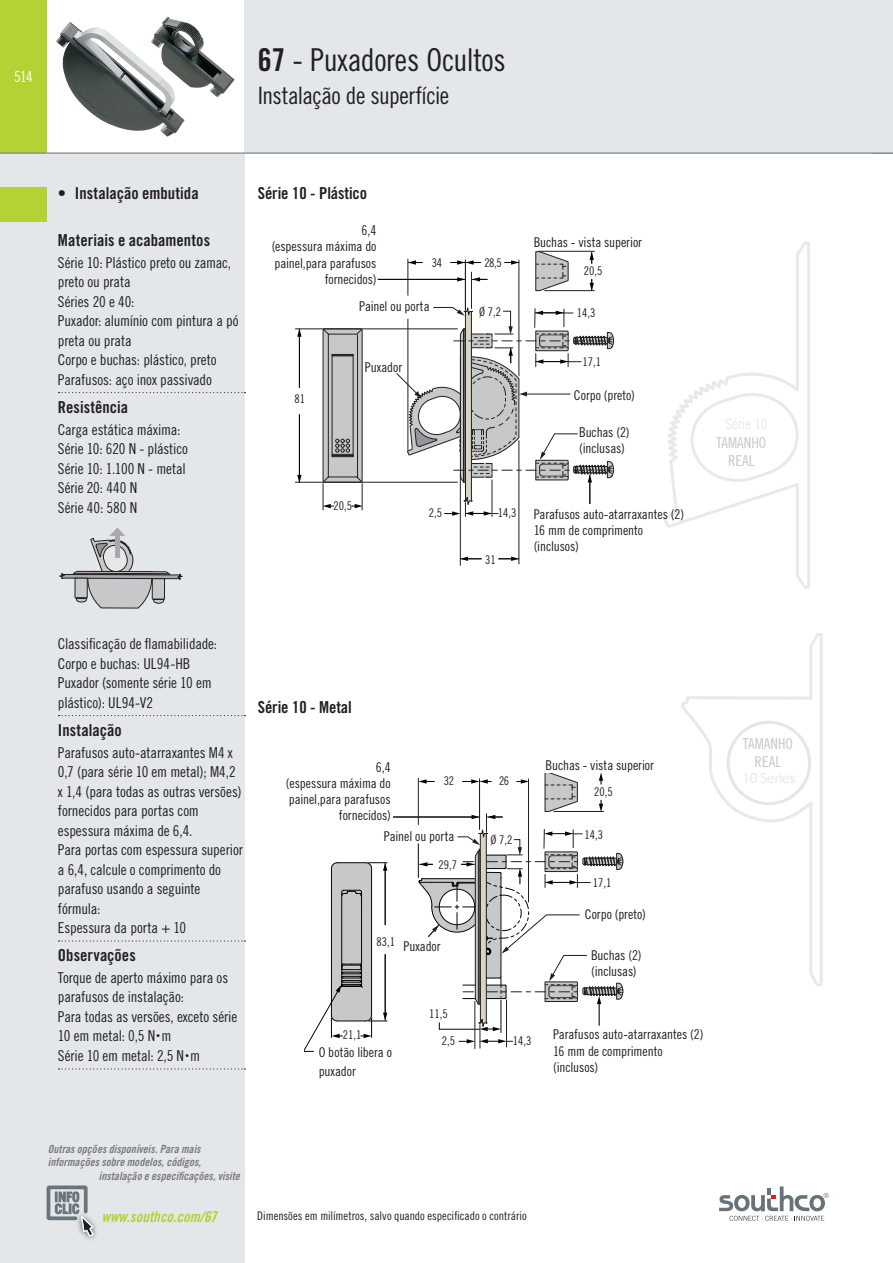
<style>
.page{position:relative;width:893px;height:1263px;background:#fff}
.page>*{position:absolute;margin:0;border:0;box-sizing:border-box;transform-origin:0 0}
.Headline-TG18-21auto{font:31.5px "Trade Gothic LT Std Cn 18";letter-spacing:-.01em;color:#231f20}
.Sub_title-TG18-16aut{font:24px "Trade Gothic LT Std Cn 18";letter-spacing:-.02em;color:#231f20}
.M_F_sub_heads{font:16.5px "Trade Gothic LT Std Bd Cn 20";color:#231f20}
.TG20_11-13_general_t{font:16.5px "Trade Gothic LT Std Bd Cn 20";letter-spacing:-.005em;color:#231f20}
.M_F_left-rule{font:15px/19.5px "Trade Gothic LT Std Cn 18";letter-spacing:-.01em;color:#231f20}
.TG18_10-12{font:15px/18px "Trade Gothic LT Std Cn 18";color:#c7c8ca;text-align:center}
.web{font:15px "Trade Gothic LT Std Bd Cn 20 Obl";color:#b3d234}
.t1{font:15px "Trade Gothic LT Std Cn 18";color:#fff}
._9pt_auto_TG18{font:13.5px/16.2px "Trade Gothic LT Std Cn 18";letter-spacing:-.005em;color:#231f20}
.t2{font:12px "Trade Gothic LT Std Cn 18";color:#231f20}
.t3{font:11.25px "Trade Gothic LT Std Bd Cn 20 Obl";letter-spacing:.005em;color:#787a7d}
.s1{font-family:"Trade Gothic LT Std Bd Cn 20"}
</style>
<div class="page">
<div style="left:0;top:153px;width:244px;height:1110px;background:#e4e7ea"></div>
<div style="left:0;top:0;width:47px;height:153px;background:#b3d234"></div>
<div style="left:244px;top:0;width:649px;height:153px;background:#e4e7ea"></div>
<hr style="left:0;top:153px;width:893px;height:1px;background:#787a7d">
<svg style="left:719px;top:1186px;width:110px;height:35px"></svg>
<div style="left:0;top:187px;width:47px;height:34px;background:#b3d234"></div>
<img style="left:85px;top:1223px;width:12px;height:17px">
<svg style="left:46px;top:1185px;width:48px;height:52px"></svg>
<svg style="left:663px;top:241px;width:147px;height:348px"></svg>
<svg style="left:689px;top:391px;width:111px;height:92px"></svg>
<img style="left:56px;top:22px;width:129px;height:115px">
<img style="left:151px;top:17px;width:84px;height:81px">
<svg style="left:681px;top:633px;width:142px;height:352px"></svg>
<svg style="left:725px;top:719px;width:88px;height:88px"></svg>
<svg style="left:58px;top:392px;width:187px;height:1px"></svg>
<svg style="left:58px;top:715px;width:187px;height:1px"></svg>
<svg style="left:58px;top:940px;width:187px;height:1px"></svg>
<svg style="left:58px;top:1068px;width:187px;height:1px"></svg>
<svg style="left:59px;top:527px;width:124px;height:82px"></svg>
<div style="left:323px;top:329px;width:39px;height:153px;background:#c7c8ca;border-radius:2px"></div>
<div style="left:323px;top:328px;width:39px;height:155px;border:1px solid #231f20;border-radius:2px"></div>
<hr style="left:538px;top:251px;width:57px;height:1px;background:#231f20">
<hr style="left:545px;top:290px;width:49px;height:1px;background:#231f20">
<svg style="left:535px;top:251px;width:34px;height:41px"></svg>
<hr style="left:471px;top:272px;width:1px;height:36px;background:#231f20">
<hr style="left:518px;top:440px;width:1px;height:124px;background:#231f20">
<hr style="left:465px;top:260px;width:1px;height:50px;background:#231f20">
<hr style="left:518px;top:260px;width:1px;height:116px;background:#231f20">
<hr style="left:295px;top:482px;width:162px;height:1px;background:#231f20">
<hr style="left:295px;top:328px;width:162px;height:1px;background:#231f20">
<hr style="left:332px;top:354px;width:1px;height:103px;background:#231f20">
<hr style="left:353px;top:354px;width:1px;height:103px;background:#231f20">
<hr style="left:328px;top:334px;width:1px;height:143px;background:#231f20">
<hr style="left:357px;top:335px;width:1px;height:143px;background:#231f20">
<svg style="left:322px;top:328px;width:41px;height:7px"></svg>
<hr style="left:407px;top:259px;width:1px;height:36px;background:#231f20">
<hr style="left:460px;top:474px;width:1px;height:91px;background:#231f20">
<svg style="left:333px;top:354px;width:20px;height:2px"></svg>
<svg style="left:332px;top:439px;width:21px;height:18px"></svg>
<hr style="left:299px;top:335px;width:1px;height:53px;background:#050504">
<svg style="left:297px;top:329px;width:5px;height:8px"></svg>
<svg style="left:408px;top:260px;width:15px;height:5px"></svg>
<svg style="left:450px;top:260px;width:31px;height:5px"></svg>
<svg style="left:472px;top:277px;width:15px;height:5px"></svg>
<hr style="left:378px;top:279px;width:81px;height:1px;background:#050504">
<svg style="left:457px;top:277px;width:8px;height:5px"></svg>
<svg style="left:504px;top:260px;width:15px;height:5px"></svg>
<svg style="left:460px;top:557px;width:22px;height:4px"></svg>
<svg style="left:498px;top:557px;width:21px;height:4px"></svg>
<svg style="left:589px;top:252px;width:5px;height:12px"></svg>
<svg style="left:589px;top:279px;width:5px;height:12px"></svg>
<hr style="left:299px;top:414px;width:1px;height:62px;background:#050504">
<svg style="left:297px;top:475px;width:5px;height:8px"></svg>
<svg style="left:322px;top:476px;width:41px;height:34px"></svg>
<svg style="left:396px;top:304px;width:218px;height:212px"></svg>
<hr style="left:393px;top:817px;width:80px;height:1px;background:#050504">
<hr style="left:474px;top:1001px;width:1px;height:48px;background:#231f20">
<svg style="left:304px;top:862px;width:83px;height:190px"></svg>
<svg style="left:418px;top:773px;width:206px;height:275px"></svg>
<hr style="left:478px;top:851px;width:1px;height:153px;background:#231f20">
<p class="t1" style="left:14px;top:68px;width:20px">514</p>
<p class="Headline-TG18-21auto" style="left:258px;top:41px;width:250px"><span class="s1">67</span> - Puxadores Ocultos</p>
<p class="Sub_title-TG18-16aut" style="left:258px;top:82px;width:193px">Instalação de superfície</p>
<p class="M_F_sub_heads" style="left:58px;top:183px;width:142px">• Instalação embutida</p>
<p class="M_F_sub_heads" style="left:58px;top:230px;width:154px">Materiais e acabamentos</p>
<p class="M_F_left-rule" style="left:58px;top:252px;width:182px">Série 10: Plástico preto ou zamac, preto ou prata<br>Séries 20 e 40:<br>Puxador: alumínio com pintura a pó preta ou prata<br>Corpo e buchas: plástico, preto<br>Parafusos: aço inox passivado</p>
<p class="M_F_sub_heads" style="left:58px;top:397px;width:72px">Resistência</p>
<p class="M_F_left-rule" style="left:58px;top:419px;width:132px">Carga estática máxima:<br>Série 10: 620 N - plástico<br>Série 10: 1.100 N - metal<br>Série 20: 440 N<br>Série 40: 580 N</p>
<p class="TG20_11-13_general_t" style="left:258px;top:183px;width:111px">Série 10 - Plástico</p>
<p class="_9pt_auto_TG18" style="left:272px;top:222px;width:106px;text-align:right">6,4<br>(espessura máxima do painel,para parafusos fornecidos)</p>
<p class="t2" style="left:432px;top:256px;width:12px">34</p>
<p class="t2" style="left:484px;top:256px;width:19px">28,5</p>
<p class="t2" style="left:294px;top:392px;width:12px">81</p>
<p class="_9pt_auto_TG18" style="left:359px;top:298px;width:72px">Painel ou porta</p>
<p class="_9pt_auto_TG18" style="left:365px;top:359px;width:39px">Puxador</p>
<p class="t2" style="left:479px;top:304px;width:23px">Ø 7,2</p>
<p class="t2" style="left:334px;top:498px;width:20px">20,5</p>
<p class="t2" style="left:429px;top:506px;width:15px">2,5</p>
<p class="t2" style="left:498px;top:506px;width:20px">14,3</p>
<p class="t2" style="left:485px;top:552px;width:12px">31</p>
<p class="_9pt_auto_TG18" style="left:534px;top:234px;width:110px">Buchas - vista superior</p>
<p class="t2" style="left:584px;top:264px;width:20px">20,5</p>
<p class="t2" style="left:577px;top:306px;width:20px">14,3</p>
<p class="t2" style="left:582px;top:355px;width:20px">17,1</p>
<p class="_9pt_auto_TG18" style="left:574px;top:387px;width:62px">Corpo (preto)</p>
<p class="_9pt_auto_TG18" style="left:579px;top:424px;width:52px">Buchas (2) (inclusas)</p>
<p class="t2" style="left:593px;top:440px;width:20px">20,5</p>
<p class="_9pt_auto_TG18" style="left:534px;top:505px;width:152px">Parafusos auto-atarraxantes (2)<br>16 mm de comprimento (inclusos)</p>
<p class="t2" style="left:592px;top:531px;width:20px">17,1</p>
<p class="TG18_10-12" style="left:716px;top:433px;width:52px">TAMANHO<br>REAL</p>
<p class="M_F_left-rule" style="left:58px;top:634px;width:161px">Classificação de flamabilidade:<br>Corpo e buchas: UL94-HB<br>Puxador (somente série 10 em plástico): UL94-V2</p>
<p class="M_F_sub_heads" style="left:58px;top:720px;width:65px">Instalação</p>
<p class="M_F_left-rule" style="left:58px;top:742px;width:186px">Parafusos auto-atarraxantes M4 x<br>0,7 (para série 10 em metal); M4,2 x 1,4 (para todas as outras versões) fornecidos para portas com espessura máxima de 6,4.<br>Para portas com espessura superior a 6,4, calcule o comprimento do parafuso usando a seguinte fórmula:<br>Espessura da porta + 10</p>
<p class="M_F_sub_heads" style="left:58px;top:945px;width:79px">Observações</p>
<p class="M_F_left-rule" style="left:58px;top:968px;width:181px">Torque de aperto máximo para os parafusos de instalação:<br>Para todas as versões, exceto série<br>10 em metal: 0,5 N m<br>Série 10 em metal: 2,5 N m</p>
<p class="TG20_11-13_general_t" style="left:258px;top:697px;width:96px">Série 10 - Metal</p>
<p class="t2" style="left:367px;top:758px;width:20px">83,1</p>
<p class="_9pt_auto_TG18" style="left:286px;top:758px;width:106px;text-align:right">6,4<br>(espessura máxima do painel,para parafusos fornecidos)</p>
<p class="t2" style="left:444px;top:774px;width:12px">32</p>
<p class="t2" style="left:499px;top:774px;width:12px">26</p>
<p class="_9pt_auto_TG18" style="left:384px;top:828px;width:72px">Painel ou porta</p>
<p class="t2" style="left:420px;top:830px;width:20px">11,5</p>
<p class="t2" style="left:438px;top:857px;width:20px">29,7</p>
<p class="t2" style="left:432px;top:857px;width:15px">2,5</p>
<p class="t2" style="left:376px;top:935px;width:20px">83,1</p>
<p class="_9pt_auto_TG18" style="left:403px;top:937px;width:39px">Puxador</p>
<p class="t2" style="left:429px;top:1007px;width:20px">11,5</p>
<p class="t2" style="left:490px;top:832px;width:23px">Ø 7,2</p>
<p class="t2" style="left:343px;top:1028px;width:20px">21,1</p>
<p class="_9pt_auto_TG18" style="left:319px;top:1044px;width:75px">O botão libera o</p>
<p class="_9pt_auto_TG18" style="left:319px;top:1063px;width:39px">puxador</p>
<p class="t2" style="left:442px;top:1034px;width:15px">2,5</p>
<p class="t2" style="left:513px;top:1034px;width:20px">14,3</p>
<p class="_9pt_auto_TG18" style="left:546px;top:757px;width:110px">Buchas - vista superior</p>
<p class="t2" style="left:594px;top:785px;width:20px">20,5</p>
<p class="t2" style="left:585px;top:827px;width:20px">14,3</p>
<p class="t2" style="left:593px;top:875px;width:20px">17,1</p>
<p class="_9pt_auto_TG18" style="left:585px;top:905px;width:62px">Corpo (preto)</p>
<p class="_9pt_auto_TG18" style="left:591px;top:947px;width:52px">Buchas (2) (inclusas)</p>
<p class="_9pt_auto_TG18" style="left:553px;top:1026px;width:152px">Parafusos auto-atarraxantes (2)<br>16 mm de comprimento (inclusos)</p>
<p class="t3" style="left:48px;top:1142px;width:154px">Outras opções disponíveis. Para mais</p>
<p class="t3" style="left:48px;top:1155px;width:155px">informações sobre modelos, códigos,</p>
<p class="t3" style="left:99px;top:1169px;width:143px">instalação e especificações, visite</p>
<p class="web" style="left:102px;top:1207px;width:117px">www.southco.com/67</p>
<p class="t2" style="left:257px;top:1208px;width:271px">Dimensões em milímetros, salvo quando especificado o contrário</p>
<p class="TG18_10-12" style="left:743px;top:735px;width:52px">TAMANHO<br>REAL</p>
</div>
